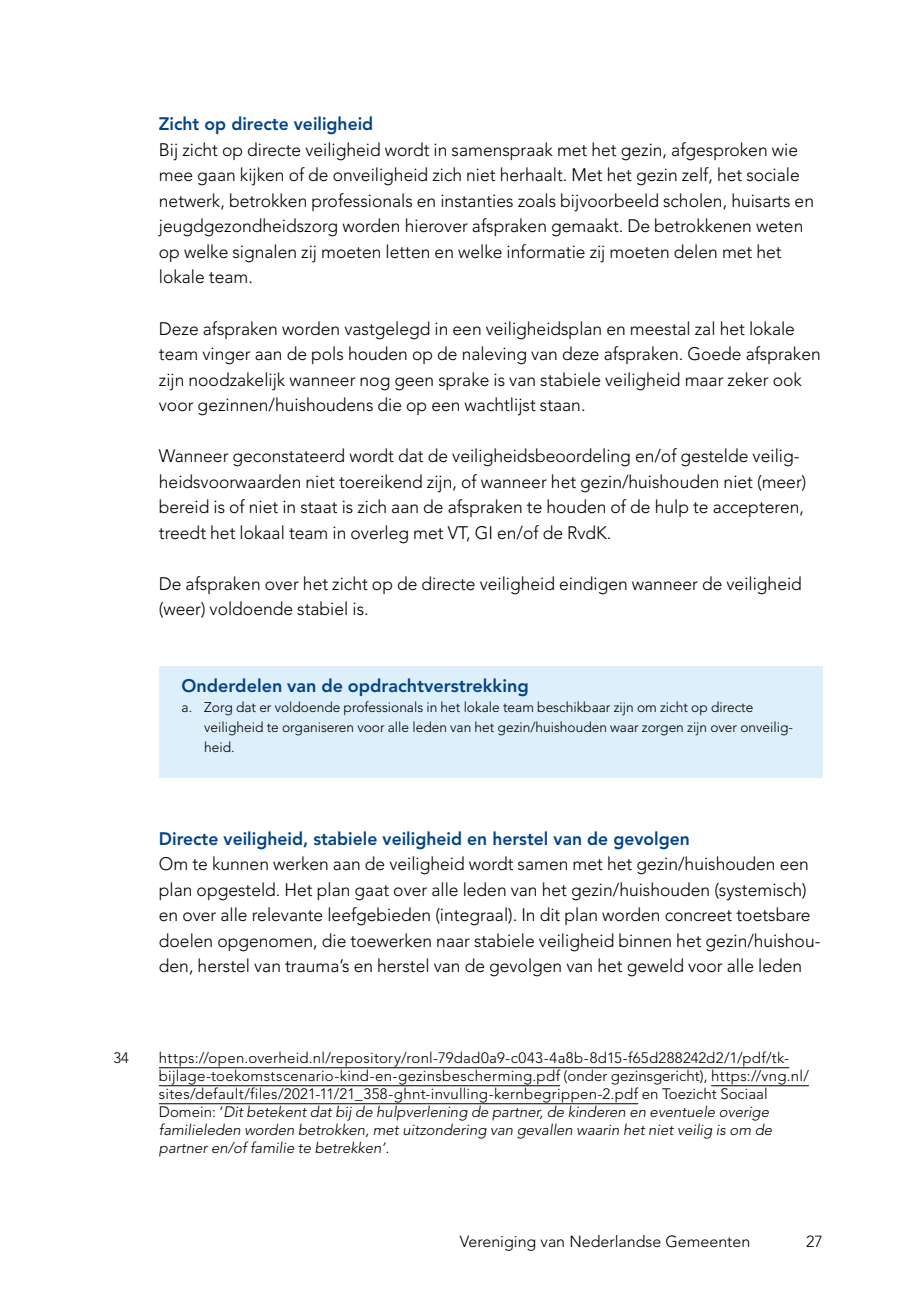
<style>
.page{position:relative;width:908px;height:1304px;background:#fff}
.page>*{position:absolute;margin:0;border:0;box-sizing:border-box;transform-origin:0 0}
.VNG_-_Broodtekst{font:300 18px/25.6px "Avenir LT Std";color:#000}
.H2_-_VNG_-_Tussen_1{font:800 18px "Avenir LT Std";color:#048}
.VNG_-_Arceer_kop{font:800 18px "Avenir LT Std";color:#048}
.t1{font:300 16px "Avenir LT Std";color:#000}
.VNG_-_Voetnoot{font:300 15px/18px "Avenir LT Std";letter-spacing:.02em;color:#000}
.VNG_Arceer_plat_klein{font:300 14px/20px "Avenir LT Std";color:#000}
.s1{font-style:italic}
</style>
<div class="page">
<div style="left:159px;top:667px;width:663px;height:35px;background:#ddeffb"></div>
<div style="left:159px;top:678px;width:663px;height:100px;background:#ddeffb"></div>
<hr style="left:159px;top:1067px;width:629px;height:1px;background:#000">
<hr style="left:159px;top:1085px;width:401px;height:1px;background:#000">
<hr style="left:710px;top:1085px;width:98px;height:1px;background:#000">
<hr style="left:159px;top:1103px;width:479px;height:1px;background:#000">
<h2 class="H2_-_VNG_-_Tussen_1" style="left:159px;top:113px;width:216px">Zicht op directe veiligheid</h2>
<p class="VNG_-_Broodtekst" style="left:159px;top:137px;width:656px">Bij zicht op directe veiligheid wordt in samenspraak met het gezin, afgesproken wie mee gaan kijken of de onveiligheid zich niet herhaalt. Met het gezin zelf, het sociale netwerk, betrokken professionals en instanties zoals bijvoorbeeld scholen, huisarts en jeugdgezondheidszorg worden hierover afspraken gemaakt. De betrokkenen weten op welke signalen zij moeten letten en welke informatie zij moeten delen met het lokale team.</p>
<p class="VNG_-_Broodtekst" style="left:159px;top:316px;width:663px">Deze afspraken worden vastgelegd in een veiligheidsplan en meestal zal het lokale team vinger aan de pols houden op de naleving van deze afspraken. Goede afspraken zijn noodzakelijk wanneer nog geen sprake is van stabiele veiligheid maar zeker ook voor gezinnen/huishoudens die op een wachtlijst staan.</p>
<p class="VNG_-_Broodtekst" style="left:159px;top:443px;width:648px">Wanneer geconstateerd wordt dat de veiligheidsbeoordeling en/of gestelde veilig&shy;heidsvoorwaarden niet toereikend zijn, of wanneer het gezin/huishouden niet (meer) bereid is of niet in staat is zich aan de afspraken te houden of de hulp te accepteren, treedt het lokaal team in overleg met VT, GI en/of de RvdK.</p>
<p class="VNG_-_Broodtekst" style="left:159px;top:571px;width:644px">De afspraken over het zicht op de directe veiligheid eindigen wanneer de veiligheid (weer) voldoende stabiel is.</p>
<p class="VNG_-_Arceer_kop" style="left:181px;top:675px;width:348px">Onderdelen van de opdrachtverstrekking</p>
<p class="VNG_Arceer_plat_klein" style="left:204px;top:697px;width:590px;text-indent:-23px">a. Zorg dat er voldoende professionals in het lokale team beschikbaar zijn om zicht op directe veiligheid te organiseren voor alle leden van het gezin/huishouden waar zorgen zijn over onveilig&shy;heid.</p>
<h2 class="H2_-_VNG_-_Tussen_1" style="left:159px;top:828px;width:532px">Directe veiligheid, stabiele veiligheid en herstel van de gevolgen</h2>
<p class="VNG_-_Broodtekst" style="left:159px;top:851px;width:662px">Om te kunnen werken aan de veiligheid wordt samen met het gezin/huishouden een plan opgesteld. Het plan gaat over alle leden van het gezin/huishouden (systemisch) en over alle relevante leefgebieden (integraal). In dit plan worden concreet toetsbare doelen opgenomen, die toewerken naar stabiele veiligheid binnen het gezin/huishou&shy;den, herstel van trauma’s en herstel van de gevolgen van het geweld voor alle leden</p>
<p class="VNG_-_Voetnoot" style="left:113px;top:1049px;width:17px">34</p>
<p class="VNG_-_Voetnoot" style="left:159px;top:1049px;width:651px">https://open.overheid.nl/repository/ronl-79dad0a9-c043-4a8b-8d15-f65d288242d2/1/pdf/tk&shy;bijlage-toekomstscenario-kind-en-gezinsbescherming.pdf (onder gezinsgericht), https://vng.nl/ sites/default/files/2021-11/21_358-ghnt-invulling-kernbegrippen-2.pdf en Toezicht Sociaal Domein: ‘<span class="s1">Dit betekent dat bij de hulpverlening de partner, de kinderen en eventuele overige familieleden worden betrokken, met uitzondering van gevallen waarin het niet veilig is om de partner en/of familie te betrekken’.</span></p>
<p class="t1" style="left:459px;top:1232px;width:292px">Vereniging van Nederlandse Gemeenten</p>
<p class="t1" style="left:805px;top:1232px;width:18px">27</p>
</div>
